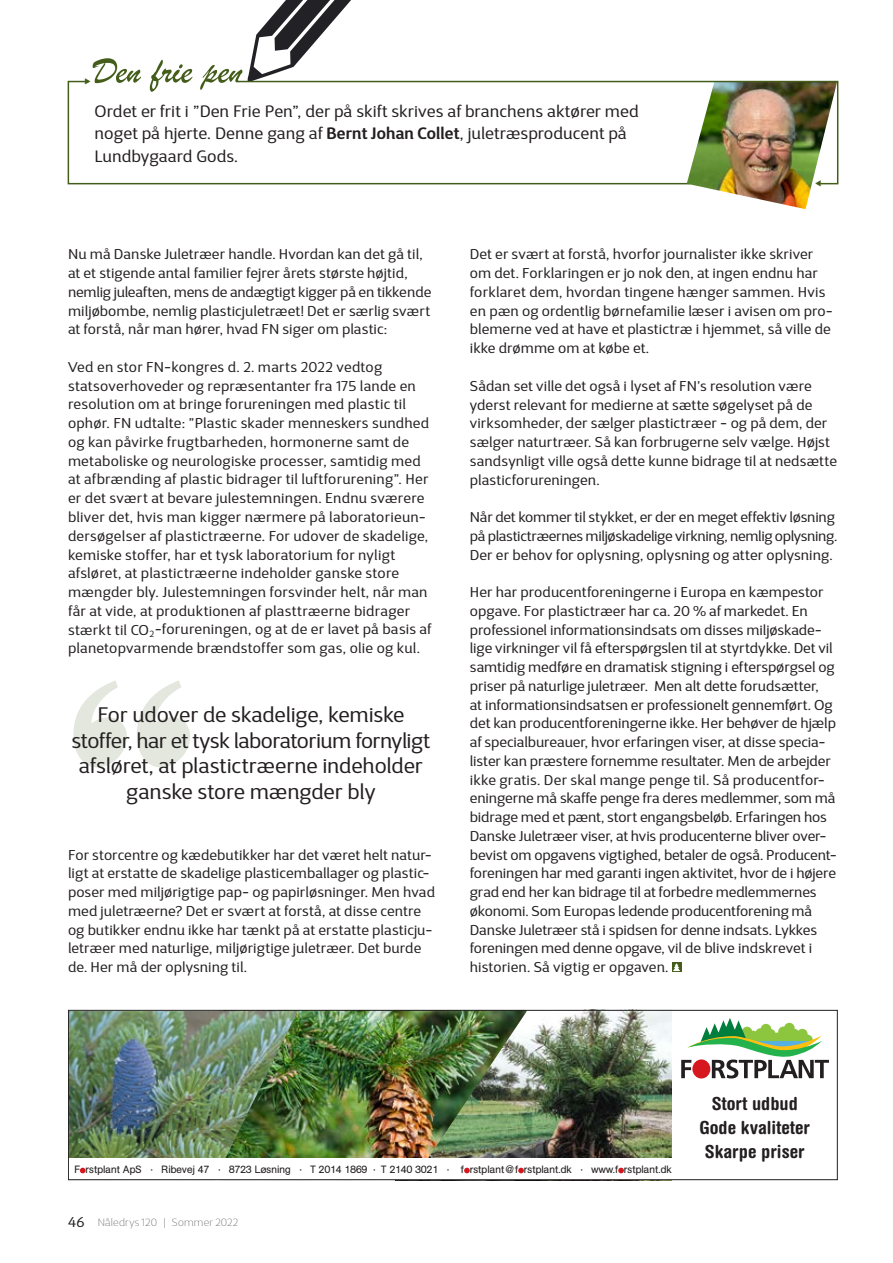
<style>
.page{position:relative;width:893px;height:1263px;background:#fff}
.page>*{position:absolute;margin:0;border:0;box-sizing:border-box;transform-origin:0 0}
.t1{font:21px/25.5px "D Sari";letter-spacing:-.005em;color:#231f20;text-align:center}
.t2{font:700 condensed 18px/24px "Helvetica Rounded LT Std";color:#231f20;text-align:center;scale:1.1 1}
.t3{font:16.5px/22.5px "D Sari";letter-spacing:.01em;color:#231f20}
.t4{font:14.25px/18.8px "D Sari";letter-spacing:.01em;color:#231f20}
.t5{font:14.25px/18.8px "D Sari";letter-spacing:-.01em;color:#231f20}
.t6{font:10.5px "Agb Reg";color:#231f20}
.t7{font:100 10.5px "D Sari";letter-spacing:.02em;color:#6c6d70}
.s1{font-weight:600}
.s2{font-weight:400;font-size:14.25px;color:#231f20}
</style>
<div class="page">
<svg style="left:67px;top:80px;width:170px;height:105px"></svg>
<img style="left:693px;top:185px;width:119px;height:24px">
<img style="left:237px;top:80px;width:602px;height:105px">
<div style="left:672px;top:962px;width:9px;height:10px;background:#445d1b"></div>
<svg style="left:673px;top:963px;width:7px;height:8px"></svg>
<svg style="left:73px;top:680px;width:117px;height:88px"></svg>
<hr style="left:892px;top:634px;width:1px;height:546px;background:#dcdddf">
<img style="left:527px;top:1012px;width:145px;height:146px">
<svg style="left:681px;top:1018px;width:148px;height:60px"></svg>
<div style="left:692px;top:1059px;width:18px;height:19px;background:#d7171f;border-radius:50%"></div>
<img style="left:298px;top:1012px;width:229px;height:146px">
<img style="left:70px;top:1012px;width:228px;height:146px">
<svg style="left:80px;top:1168px;width:6px;height:5px"></svg>
<svg style="left:464px;top:1168px;width:6px;height:5px"></svg>
<svg style="left:518px;top:1168px;width:6px;height:5px"></svg>
<svg style="left:618px;top:1168px;width:6px;height:5px"></svg>
<div style="left:68px;top:1010px;width:770px;height:170px;border:1px solid #231f20"></div>
<svg style="left:85px;top:0;width:340px;height:92px"></svg>
<svg style="left:815px;top:180px;width:6px;height:5px"></svg>
<p class="t3" style="left:95px;top:99px;width:546px">Ordet er frit i ”Den Frie Pen”, der på skift skrives af branchens aktører med noget på hjerte. Denne gang af <span class="s1">Bernt Johan Collet</span>, juletræsproducent på<br>Lundbygaard Gods.</p>
<p class="t4" style="left:68px;top:245px;width:365px">Nu må Danske Juletræer handle. Hvordan kan det gå til, at et stigende antal familier fejrer årets største højtid, nemlig juleaften, mens de andægtigt kigger på en tikkende miljøbombe, nemlig plasticjuletræet! Det er særlig svært at forstå, når man hører, hvad FN siger om plastic:</p>
<p class="t4" style="left:68px;top:357px;width:365px">Ved en stor FN-kongres d. 2. marts 2022 vedtog statsoverhoveder og repræsentanter fra 175 lande en resolution om at bringe forureningen med plastic til ophør. FN udtalte: ”Plastic skader menneskers sundhed og kan påvirke frugtbarheden, hormonerne samt de metaboliske og neurologiske processer, samtidig med at afbrænding af plastic bidrager til luftforurening”. Her er det svært at bevare julestemningen. Endnu sværere bliver det, hvis man kigger nærmere på laboratorieun&shy;dersøgelser af plastictræerne. For udover de skadelige, kemiske stoffer, har et tysk laboratorium for nyligt afsløret, at plastictræerne indeholder ganske store mængder bly. Julestemningen forsvinder helt, når man får at vide, at produktionen af plasttræerne bidrager stærkt til CO<sub>2</sub>-forureningen, og at de er lavet på basis af planetopvarmende brændstoffer som gas, olie og kul.</p>
<h1 class="t1" style="left:72px;top:702px;width:360px">For udover de skadelige, kemiske stoffer, har et tysk laboratorium fornyligt afsløret, at plastictræerne indeholder ganske store mængder bly</h1>
<p class="t4" style="left:68px;top:845px;width:368px">For storcentre og kædebutikker har det været helt natur&shy;ligt at erstatte de skadelige plasticemballager og plastic&shy;poser med miljørigtige pap- og papirløsninger. Men hvad med juletræerne? Det er svært at forstå, at disse centre og butikker endnu ikke har tænkt på at erstatte plasticju&shy;letræer med naturlige, miljørigtige juletræer. Det burde de. Her må der oplysning til.</p>
<p class="t4" style="left:470px;top:245px;width:365px">Det er svært at forstå, hvorfor journalister ikke skriver om det. Forklaringen er jo nok den, at ingen endnu har forklaret dem, hvordan tingene hænger sammen. Hvis en pæn og ordentlig børnefamilie læser i avisen om pro&shy;blemerne ved at have et plastictræ i hjemmet, så ville de ikke drømme om at købe et.</p>
<p class="t4" style="left:470px;top:376px;width:369px">Sådan set ville det også i lyset af FN’s resolution være yderst relevant for medierne at sætte søgelyset på de virksomheder, der sælger plastictræer - og på dem, der sælger naturtræer. Så kan forbrugerne selv vælge. Højst sandsynligt ville også dette kunne bidrage til at nedsætte plasticforureningen.</p>
<p class="t5" style="left:470px;top:508px;width:369px">Når det kommer til stykket, er der en meget effektiv løsning på plastictræernes miljøskadelige virkning, nemlig oplysning.<br>Der er behov for oplysning, oplysning og atter oplysning.</p>
<p class="t4" style="left:470px;top:583px;width:368px">Her har producentforeningerne i Europa en kæmpestor opgave. For plastictræer har ca. 20 % af markedet. En professionel informationsindsats om disses miljøskade&shy;lige virkninger vil få efterspørgslen til at styrtdykke. Det vil samtidig medføre en dramatisk stigning i efterspørgsel og priser på naturlige juletræer. Men alt dette forudsætter,<br>at informationsindsatsen er professionelt gennemført. Og det kan producentforeningerne ikke. Her behøver de hjælp af specialbureauer, hvor erfaringen viser, at disse specia&shy;lister kan præstere fornemme resultater. Men de arbejder ikke gratis. Der skal mange penge til. Så producentfor&shy;eningerne må skaffe penge fra deres medlemmer, som må bidrage med et pænt, stort engangsbeløb. Erfaringen hos Danske Juletræer viser, at hvis producenterne bliver over&shy;bevist om opgavens vigtighed, betaler de også. Producent&shy;foreningen har med garanti ingen aktivitet, hvor de i højere grad end her kan bidrage til at forbedre medlemmernes økonomi. Som Europas ledende producentforening må Danske Juletræer stå i spidsen for denne indsats. Lykkes foreningen med denne opgave, vil de blive indskrevet i historien. Så vigtig er opgaven.</p>
<p class="t2" style="left:700px;top:1091px;width:102px">Stort udbud<br>Gode kvaliteter<br>Skarpe priser</p>
<p class="t6" style="left:74px;top:1164px;width:599px">F rstplant ApS · Ribevej 47 · 8723 Løsning · T 2014 1869 · T 2140 3021 · f rstplant@f rstplant.dk · www.f rstplant.dk</p>
<p class="t7" style="left:68px;top:1216px;width:172px"><span class="s2">46</span> Nåledrys 120 | Sommer 2022</p>
</div>
